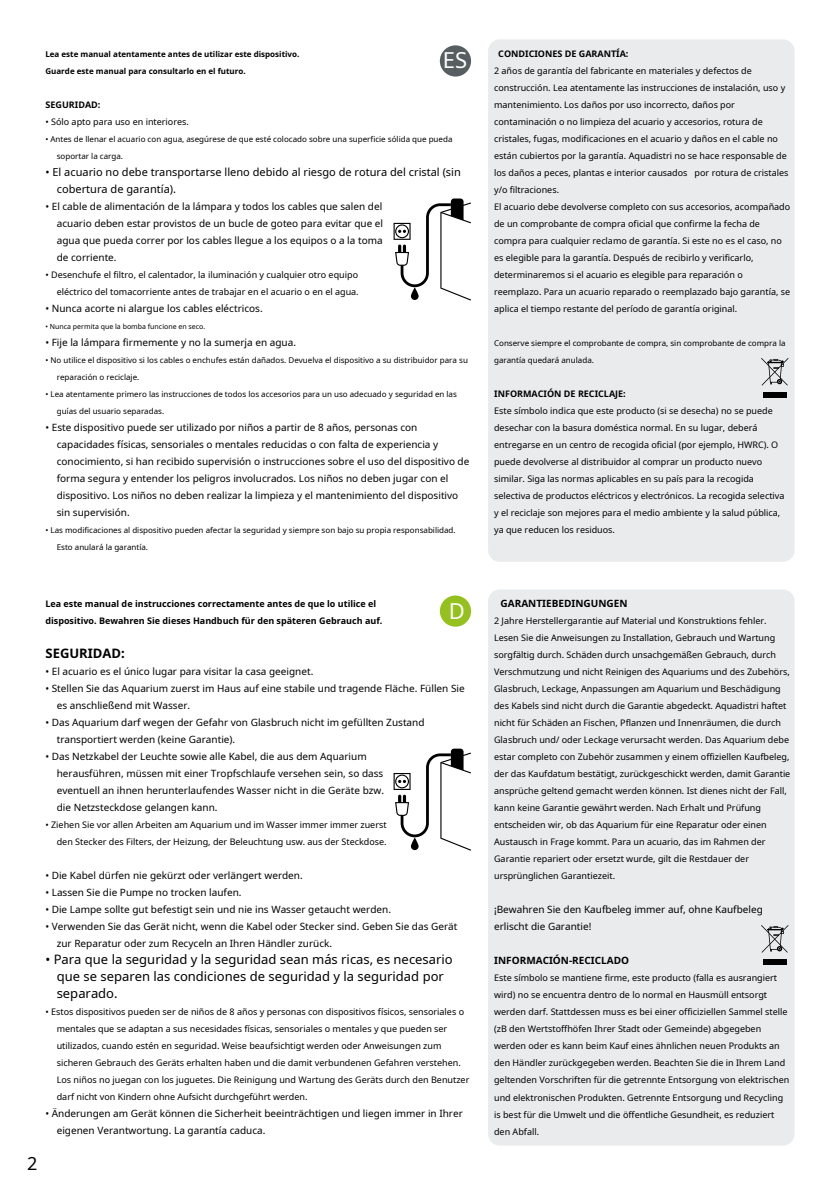
<style>
.page{position:relative;width:840px;height:1191px;background:#fff}
.page>*{position:absolute;margin:0;border:0;box-sizing:border-box;transform-origin:0 0}
.t1{font:22px "Noto Sans";color:#fff}
.t2{font:18px "Noto Sans";color:#000}
.t3{font:13px/17px "Noto Sans";color:#000}
.t4{font:700 13px "Noto Sans";color:#000}
.t5{font:11px/17px "Noto Sans";color:#000}
.t6{font:10px/17px "Noto Sans";color:#000}
.t7{font:700 10px "Noto Sans";color:#000}
.t8{font:9px/17px "Noto Sans";color:#000}
.t9{font:700 9px/17px "Noto Sans";color:#000}
.t10{font:8px/17px "Noto Sans";color:#000}
.t11{font:700 8px/17px "Noto Sans";color:#000}
.t12{font:7px "Noto Sans";color:#000}
</style>
<div class="page">
<div style="left:491px;top:42px;width:300px;height:517px;background:#e9ebec;border-radius:9px"></div>
<div style="left:488px;top:39px;width:306px;height:523px;border:6px solid #e9ebec;border-radius:9px"></div>
<svg style="left:761px;top:358px;width:27px;height:27px"></svg>
<div style="left:762px;top:391px;width:24px;height:6px;background:#000"></div>
<div style="left:491px;top:592px;width:300px;height:550px;background:#e9ebec;border-radius:9px"></div>
<div style="left:488px;top:589px;width:306px;height:556px;border:6px solid #e9ebec;border-radius:9px"></div>
<svg style="left:761px;top:925px;width:27px;height:27px"></svg>
<div style="left:762px;top:958px;width:24px;height:6px;background:#000"></div>
<div style="left:439px;top:45px;width:32px;height:32px;background:#575e62;border-radius:50%"></div>
<div style="left:439px;top:595px;width:32px;height:31px;background:#95c11f;border-radius:50%"></div>
<div style="left:450px;top:198px;width:13px;height:26px;background:#000;border-radius:3px"></div>
<svg style="left:393px;top:202px;width:78px;height:98px"></svg>
<div style="left:450px;top:748px;width:13px;height:26px;background:#000;border-radius:3px"></div>
<svg style="left:393px;top:752px;width:78px;height:98px"></svg>
<p class="t11" style="left:45px;top:45px;width:255px">Lea este manual atentamente antes de utilizar este dispositivo.<br>Guarde este manual para consultarlo en el futuro.</p>
<h1 class="t1" style="left:442px;top:44px;width:26px">ES</h1>
<p class="t9" style="left:498px;top:45px;width:132px">CONDICIONES DE GARANTÍA:</p>
<p class="t8" style="left:494px;top:62px;width:297px">2 años de garantía del fabricante en materiales y defectos de construcción. Lea atentamente las instrucciones de instalación, uso y mantenimiento. Los daños por uso incorrecto, daños por contaminación o no limpieza del acuario y accesorios, rotura de cristales, fugas, modificaciones en el acuario y daños en el cable no están cubiertos por la garantía. Aquadistri no se hace responsable de los daños a peces, plantas e interior causados por rotura de cristales y/o filtraciones.<br>El acuario debe devolverse completo con sus accesorios, acompañado de un comprobante de compra oficial que confirme la fecha de compra para cualquier reclamo de garantía. Si este no es el caso, no es elegible para la garantía. Después de recibirlo y verificarlo, determinaremos si el acuario es elegible para reparación o reemplazo. Para un acuario reparado o reemplazado bajo garantía, se aplica el tiempo restante del período de garantía original.</p>
<p class="t10" style="left:494px;top:334px;width:293px">Conserve siempre el comprobante de compra, sin comprobante de compra la garantía quedará anulada.</p>
<p class="t9" style="left:46px;top:96px;width:56px">SEGURIDAD:</p>
<p class="t8" style="left:45px;top:113px;width:145px">• Sólo apto para uso en interiores.</p>
<p class="t10" style="left:57px;top:130px;width:397px;text-indent:-11px">• Antes de llenar el acuario con agua, asegúrese de que esté colocado sobre una superficie sólida que pueda soportar la carga.</p>
<p class="t5" style="left:57px;top:163px;width:405px;text-indent:-11px">• El acuario no debe transportarse lleno debido al riesgo de rotura del cristal (sin cobertura de garantía).</p>
<p class="t6" style="left:57px;top:197px;width:328px;text-align:justify;text-indent:-11px">• El cable de alimentación de la lámpara y todos los cables que salen del acuario deben estar provistos de un bucle de goteo para evitar que el agua que pueda correr por los cables llegue a los equipos o a la toma de corriente.</p>
<p class="t8" style="left:45px;top:266px;width:314px;text-align:right">• Desenchufe el filtro, el calentador, la iluminación y cualquier otro equipo eléctrico del tomacorriente antes de trabajar en el acuario o en el agua.</p>
<p class="t6" style="left:45px;top:299px;width:219px">• Nunca acorte ni alargue los cables eléctricos.</p>
<p class="t12" style="left:45px;top:321px;width:161px">• Nunca permita que la bomba funcione en seco.</p>
<p class="t6" style="left:45px;top:333px;width:252px">• Fije la lámpara firmemente y no la sumerja en agua.</p>
<p class="t10" style="left:57px;top:351px;width:412px;text-indent:-11px">• No utilice el dispositivo si los cables o enchufes están dañados. Devuelva el dispositivo a su distribuidor para su reparación o reciclaje.</p>
<p class="t10" style="left:57px;top:385px;width:401px;text-indent:-11px">• Lea atentamente primero las instrucciones de todos los accesorios para un uso adecuado y seguridad en las guías del usuario separadas.</p>
<p class="t6" style="left:57px;top:418px;width:414px;text-indent:-11px">• Este dispositivo puede ser utilizado por niños a partir de 8 años, personas con capacidades físicas, sensoriales o mentales reducidas o con falta de experiencia y conocimiento, si han recibido supervisión o instrucciones sobre el uso del dispositivo de forma segura y entender los peligros involucrados. Los niños no deben jugar con el dispositivo. Los niños no deben realizar la limpieza y el mantenimiento del dispositivo sin supervisión.</p>
<p class="t10" style="left:57px;top:521px;width:400px;text-indent:-11px">• Las modificaciones al dispositivo pueden afectar la seguridad y siempre son bajo su propia responsabilidad.<br>Esto anulará la garantía.</p>
<p class="t9" style="left:494px;top:385px;width:133px">INFORMACIÓN DE RECICLAJE:</p>
<p class="t8" style="left:494px;top:402px;width:292px">Este símbolo indica que este producto (si se desecha) no se puede desechar con la basura doméstica normal. En su lugar, deberá entregarse en un centro de recogida oficial (por ejemplo, HWRC). O puede devolverse al distribuidor al comprar un producto nuevo similar. Siga las normas aplicables en su país para la recogida selectiva de productos eléctricos y electrónicos. La recogida selectiva y el reciclaje son mejores para el medio ambiente y la salud pública, ya que reducen los residuos.</p>
<h2 class="t2" style="left:27px;top:1151px;width:12px">2</h2>
<p class="t9" style="left:45px;top:595px;width:338px">Lea este manual de instrucciones correctamente antes de que lo utilice el dispositivo. Bewahren Sie dieses Handbuch für den späteren Gebrauch auf.</p>
<h1 class="t1" style="left:448px;top:595px;width:18px">D</h1>
<h3 class="t4" style="left:46px;top:644px;width:81px">SEGURIDAD:</h3>
<p class="t6" style="left:45px;top:662px;width:269px">• El acuario es el único lugar para visitar la casa geeignet.</p>
<p class="t6" style="left:57px;top:679px;width:409px;text-indent:-11px">• Stellen Sie das Aquarium zuerst im Haus auf eine stabile und tragende Fläche. Füllen Sie es anschließend mit Wasser.</p>
<p class="t6" style="left:57px;top:713px;width:369px;text-indent:-11px">• Das Aquarium darf wegen der Gefahr von Glasbruch nicht im gefüllten Zustand transportiert werden (keine Garantie).</p>
<p class="t6" style="left:57px;top:747px;width:329px;text-indent:-11px">• Das Netzkabel der Leuchte sowie alle Kabel, die aus dem Aquarium herausführen, müssen mit einer Tropfschlaufe versehen sein, so dass eventuell an ihnen herunterlaufendes Wasser nicht in die Geräte bzw. die Netzsteckdose gelangen kann.</p>
<p class="t8" style="left:45px;top:815px;width:342px;text-align:right">• Ziehen Sie vor allen Arbeiten am Aquarium und im Wasser immer immer zuerst den Stecker des Filters, der Heizung, der Beleuchtung usw. aus der Steckdose.</p>
<p class="t6" style="left:45px;top:866px;width:259px">• Die Kabel dürfen nie gekürzt oder verlängert werden.</p>
<p class="t6" style="left:45px;top:883px;width:197px">• Lassen Sie die Pumpe no trocken laufen.</p>
<p class="t6" style="left:45px;top:900px;width:347px">• Die Lampe sollte gut befestigt sein und nie ins Wasser getaucht werden.</p>
<p class="t6" style="left:57px;top:917px;width:402px;text-indent:-11px">• Verwenden Sie das Gerät nicht, wenn die Kabel oder Stecker sind. Geben Sie das Gerät zur Reparatur oder zum Recyceln an Ihren Händler zurück.</p>
<h3 class="t3" style="left:57px;top:950px;width:397px;text-indent:-11px">• Para que la seguridad y la seguridad sean más ricas, es necesario que se separen las condiciones de seguridad y la seguridad por separado.</h3>
<p class="t8" style="left:57px;top:1002px;width:414px;text-indent:-11px">• Estos dispositivos pueden ser de niños de 8 años y personas con dispositivos físicos, sensoriales o mentales que se adaptan a sus necesidades físicas, sensoriales o mentales y que pueden ser utilizados, cuando estén en seguridad. Weise beaufsichtigt werden oder Anweisungen zum sicheren Gebrauch des Geräts erhalten haben und die damit verbundenen Gefahren verstehen.<br>Los niños no juegan con los juguetes. Die Reinigung und Wartung des Geräts durch den Benutzer darf nicht von Kindern ohne Aufsicht durchgeführt werden.</p>
<p class="t6" style="left:57px;top:1104px;width:407px;text-indent:-11px">• Änderungen am Gerät können die Sicherheit beeinträchtigen und liegen immer in Ihrer eigenen Verantwortung. La garantía caduca.</p>
<p class="t7" style="left:500px;top:596px;width:128px">GARANTIEBEDINGUNGEN</p>
<p class="t8" style="left:494px;top:612px;width:297px">2 Jahre Herstellergarantie auf Material und Konstruktions fehler.<br>Lesen Sie die Anweisungen zu Installation, Gebrauch und Wartung sorgfältig durch. Schäden durch unsachgemäßen Gebrauch, durch Verschmutzung und nicht Reinigen des Aquariums und des Zubehörs, Glasbruch, Leckage, Anpassungen am Aquarium und Beschädigung des Kabels sind nicht durch die Garantie abgedeckt. Aquadistri haftet nicht für Schäden an Fischen, Pflanzen und Innenräumen, die durch Glasbruch und/ oder Leckage verursacht werden. Das Aquarium debe estar completo con Zubehör zusammen y einem offiziellen Kaufbeleg, der das Kaufdatum bestätigt, zurückgeschickt werden, damit Garantie ansprüche geltend gemacht werden können. Ist dienes nicht der Fall, kann keine Garantie gewährt werden. Nach Erhalt und Prüfung entscheiden wir, ob das Aquarium für eine Reparatur oder einen Austausch in Frage kommt. Para un acuario, das im Rahmen der Garantie repariert oder ersetzt wurde, gilt die Restdauer der ursprünglichen Garantiezeit.</p>
<p class="t6" style="left:494px;top:900px;width:270px">¡Bewahren Sie den Kaufbeleg immer auf, ohne Kaufbeleg erlischt die Garantie!</p>
<p class="t7" style="left:494px;top:953px;width:136px">INFORMACIÓN-RECICLADO</p>
<p class="t8" style="left:494px;top:968px;width:297px">Este símbolo se mantiene firme, este producto (falla es ausrangiert wird) no se encuentra dentro de lo normal en Hausmüll entsorgt werden darf. Stattdessen muss es bei einer officiziellen Sammel stelle (zB den Wertstoffhöfen Ihrer Stadt oder Gemeinde) abgegeben werden oder es kann beim Kauf eines ähnlichen neuen Produkts an den Händler zurückgegeben werden. Beachten Sie die in Ihrem Land geltenden Vorschriften für die getrennte Entsorgung von elektrischen und elektronischen Produkten. Getrennte Entsorgung und Recycling is best für die Umwelt und die öffentliche Gesundheit, es reduziert den Abfall.</p>
</div>
